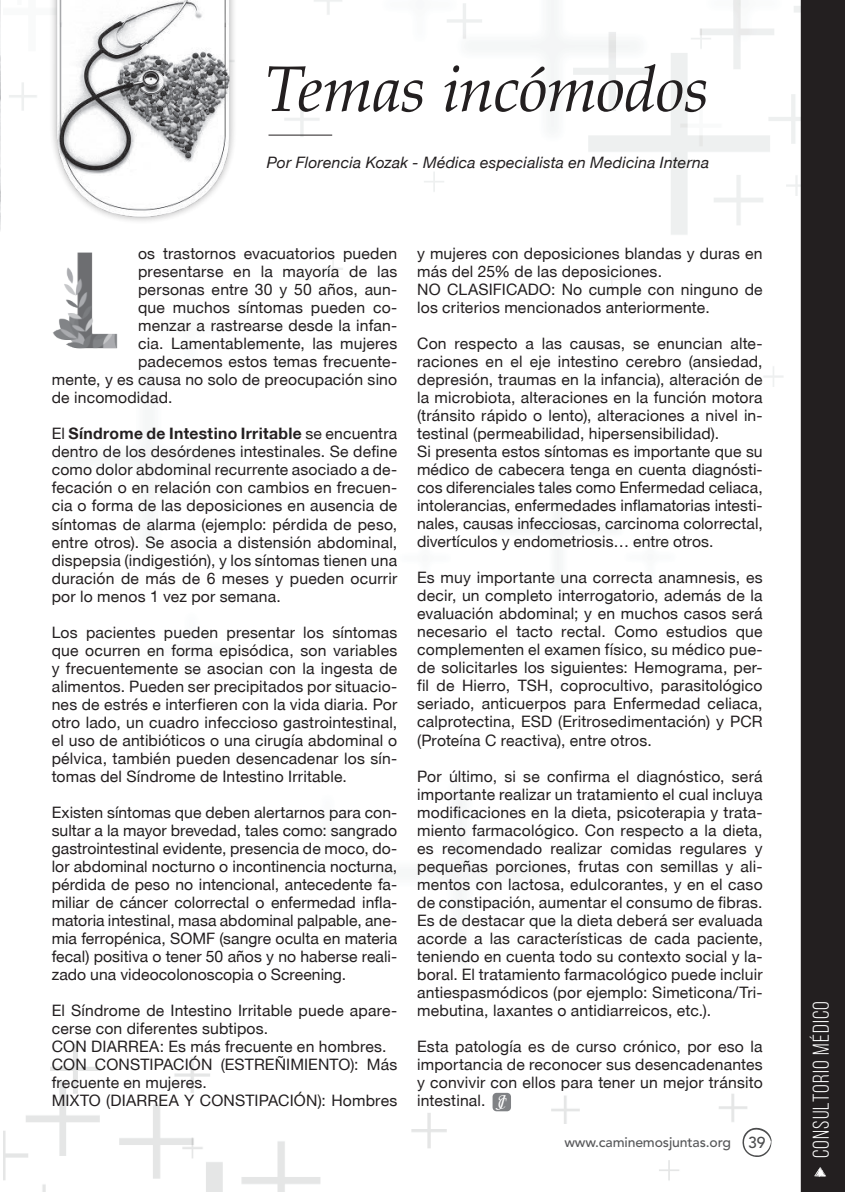
<style>
.page{position:relative;width:845px;height:1192px;background:#fff}
.page>*{position:absolute;margin:0;border:0;box-sizing:border-box;transform-origin:0 0}
.t1{font:italic 64.75px "Palatino";letter-spacing:-.015em;color:#231f20}
.t2{font:22.75px "Bebas Neue";letter-spacing:.05em;color:#fff}
.t3{font:20.47px "Monotype Corsiva";color:#fff}
.t4{font:15.75px/18px "Helvetica Neue";letter-spacing:.01em;color:#231f20;text-align:justify}
.t5{font:italic 15.75px "Helvetica Neue";letter-spacing:.015em;color:#231f20}
.t6{font:500 14px "Avenir LT Std";letter-spacing:-.01em;color:#57585a}
.s1{font-weight:700}
.s2{font-size:15.75px}
.s3{font-size:15.75px;color:#4b4c4d}
</style>
<div class="page">
<img style="left:0;top:2px;width:1px;height:229px">
<img style="left:4px;top:0;width:796px;height:1192px">
<div style="left:800px;top:0;width:45px;height:1192px;background:#231f20"></div>
<svg style="left:814px;top:1167px;width:12px;height:10px"></svg>
<img style="left:42px;top:0;width:202px;height:223px">
<hr style="left:268px;top:135px;width:64px;height:1px;background:#231f20">
<div style="left:492px;top:1093px;width:19px;height:18px;background:#808285;border-radius:4px"></div>
<img style="left:44px;top:250px;width:87px;height:102px">
<svg style="left:742px;top:1127px;width:29px;height:30px"></svg>
<h1 class="t1" style="left:264px;top:50px;width:446px">Temas incómodos</h1>
<p class="t5" style="left:267px;top:153px;width:444px">Por Florencia Kozak - Médica especialista en Medicina Interna</p>
<p class="t4" style="left:138px;top:244px;width:261px">os trastornos evacuatorios pueden</p>
<p class="t4" style="left:138px;top:262px;width:261px">presentarse en la mayoría de las</p>
<p class="t4" style="left:138px;top:280px;width:261px">personas entre 30 y 50 años, aun-</p>
<p class="t4" style="left:138px;top:298px;width:261px">que muchos síntomas pueden co-</p>
<p class="t4" style="left:138px;top:316px;width:261px">menzar a rastrearse desde la infan-</p>
<p class="t4" style="left:138px;top:334px;width:261px">cia. Lamentablemente, las mujeres</p>
<p class="t4" style="left:138px;top:352px;width:261px">padecemos estos temas frecuente-</p>
<p class="t4" style="left:52px;top:370px;width:347px">mente, y es causa no solo de preocupación sino</p>
<p class="t4" style="left:52px;top:388px;width:122px">de incomodidad.</p>
<p class="t4" style="left:52px;top:425px;width:347px">El <span class="s1">Síndrome de Intestino Irritable</span> se encuentra dentro de los desórdenes intestinales. Se define como dolor abdominal recurrente asociado a de&shy;fecación o en relación con cambios en frecuen&shy;cia o forma de las deposiciones en ausencia de síntomas de alarma (ejemplo: pérdida de peso, entre otros). Se asocia a distensión abdominal, dispepsia (indigestión), y los síntomas tienen una duración de más de 6 meses y pueden ocurrir por lo menos 1 vez por semana.</p>
<p class="t4" style="left:52px;top:623px;width:347px">Los pacientes pueden presentar los síntomas que ocurren en forma episódica, son variables y frecuentemente se asocian con la ingesta de alimentos. Pueden ser precipitados por situacio&shy;nes de estrés e interfieren con la vida diaria. Por otro lado, un cuadro infeccioso gastrointestinal, el uso de antibióticos o una cirugía abdominal o pélvica, también pueden desencadenar los sín&shy;tomas del Síndrome de Intestino Irritable.</p>
<p class="t4" style="left:52px;top:803px;width:347px">Existen síntomas que deben alertarnos para con&shy;sultar a la mayor brevedad, tales como: sangrado gastrointestinal evidente, presencia de moco, do&shy;lor abdominal nocturno o incontinencia nocturna, pérdida de peso no intencional, antecedente fa&shy;miliar de cáncer colorrectal o enfermedad infla&shy;matoria intestinal, masa abdominal palpable, ane&shy;mia ferropénica, SOMF (sangre oculta en materia fecal) positiva o tener 50 años y no haberse reali&shy;zado una videocolonoscopia o Screening.</p>
<p class="t4" style="left:52px;top:1001px;width:347px;text-align:left">El Síndrome de Intestino Irritable puede apare&shy;cerse con diferentes subtipos.<br>CON DIARREA: Es más frecuente en hombres.<br>CON CONSTIPACIÓN (ESTREÑIMIENTO): Más frecuente en mujeres.<br>MIXTO (DIARREA Y CONSTIPACIÓN): Hombres</p>
<p class="t4" style="left:417px;top:244px;width:347px;text-align:left">y mujeres con deposiciones blandas y duras en más del 25% de las deposiciones.<br>NO CLASIFICADO: No cumple con ninguno de los criterios mencionados anteriormente.</p>
<p class="t4" style="left:417px;top:334px;width:347px;text-align:left">Con respecto a las causas, se enuncian alte&shy;raciones en el eje intestino cerebro (ansiedad, depresión, traumas en la infancia), alteración de la microbiota, alteraciones en la función motora (tránsito rápido o lento), alteraciones a nivel in&shy;testinal (permeabilidad, hipersensibilidad).<br>Si presenta estos síntomas es importante que su médico de cabecera tenga en cuenta diagnósti&shy;cos diferenciales tales como Enfermedad celiaca, intolerancias, enfermedades inflamatorias intesti&shy;nales, causas infecciosas, carcinoma colorrectal, divertículos y endometriosis… entre otros.</p>
<p class="t4" style="left:417px;top:568px;width:347px">Es muy importante una correcta anamnesis, es decir, un completo interrogatorio, además de la evaluación abdominal; y en muchos casos será necesario el tacto rectal. Como estudios que complementen el examen físico, su médico pue&shy;de solicitarles los siguientes: Hemograma, per&shy;fil de Hierro, TSH, coprocultivo, parasitológico seriado, anticuerpos para Enfermedad celiaca, calprotectina, ESD (Eritrosedimentación) y PCR (Proteína C reactiva), entre otros.</p>
<p class="t4" style="left:417px;top:767px;width:347px">Por último, si se confirma el diagnóstico, será importante realizar un tratamiento el cual incluya modificaciones en la dieta, psicoterapia y trata&shy;miento farmacológico. Con respecto a la dieta, es recomendado realizar comidas regulares y pequeñas porciones, frutas con semillas y ali&shy;mentos con lactosa, edulcorantes, y en el caso de constipación, aumentar el consumo de fibras.<br>Es de destacar que la dieta deberá ser evaluada acorde a las características de cada paciente, teniendo en cuenta todo su contexto social y la&shy;boral. El tratamiento farmacológico puede incluir antiespasmódicos (por ejemplo: Simeticona/Tri&shy;mebutina, laxantes o antidiarreicos, etc.).</p>
<p class="t4" style="left:417px;top:1037px;width:347px">Esta patología es de curso crónico, por eso la importancia de reconocer sus desencadenantes y convivir con ellos para tener un mejor tránsito intestinal.</p>
<h2 class="t2" style="left:808px;top:1158px;width:159px;rotate:-90deg">CONSULTORIO MÉDICO</h2>
<p class="t3" style="left:496px;top:1088px;width:11px">J<span class="s2">C</span></p>
<p class="t6" style="left:564px;top:1134px;width:203px">www.caminemosjuntas.org <span class="s3">39</span></p>
<p class="t6" style="left:604px;top:1134px;width:200px">www.caminemosjuntas.org <span class="s3">39</span></p>
</div>
